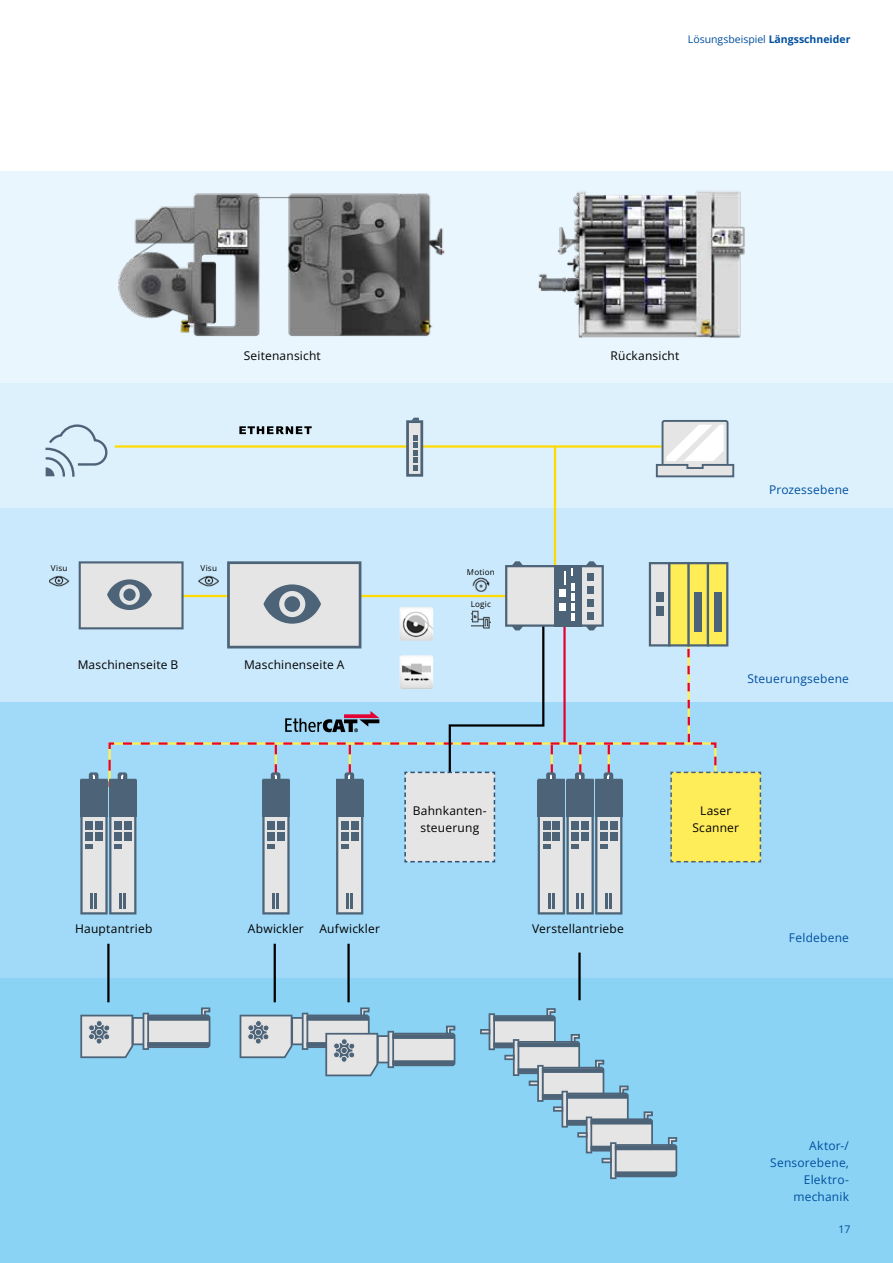
<style>
.page{position:relative;width:893px;height:1263px;background:#fff}
.page>*{position:absolute;margin:0;border:0;box-sizing:border-box;transform-origin:0 0}
.t1{font:12px/17px "Open Sans";letter-spacing:.015em;color:#000;text-align:center}
.t2{font:12px/17px "Open Sans";letter-spacing:.015em;color:#004f9f;text-align:right}
.t3{font:10.5px "Open Sans";color:#004f9f}
.t4{font:8.1px "Open Sans";letter-spacing:.025em;color:#000}
.s1{font-weight:700}
</style>
<div class="page">
<div style="left:0;top:978px;width:893px;height:285px;background:#8ad3f5"></div>
<div style="left:0;top:702px;width:893px;height:276px;background:#a1daf8"></div>
<div style="left:0;top:508px;width:893px;height:194px;background:#cbe9fc"></div>
<div style="left:0;top:383px;width:893px;height:125px;background:#ddf1fd"></div>
<div style="left:0;top:171px;width:893px;height:212px;background:#eaf6fe"></div>
<img style="left:118px;top:193px;width:327px;height:143px">
<img style="left:538px;top:190px;width:207px;height:148px">
<hr style="left:115px;top:445px;width:577px;height:3px;background:#ffda00">
<hr style="left:554px;top:446px;width:2px;height:149px;background:#ffda00">
<hr style="left:107px;top:944px;width:3px;height:58px;background:#000">
<hr style="left:274px;top:944px;width:2px;height:58px;background:#000">
<hr style="left:578px;top:952px;width:3px;height:48px;background:#000">
<svg style="left:239px;top:426px;width:73px;height:8px"></svg>
<svg style="left:655px;top:420px;width:80px;height:58px;background:#d6dbdf"></svg>
<svg style="left:45px;top:424px;width:63px;height:53px"></svg>
<svg style="left:406px;top:418px;width:17px;height:59px"></svg>
<img style="left:49px;top:575px;width:20px;height:12px">
<div style="left:148px;top:1015px;width:62px;height:32px;background:#e5e5e5;border-radius:2px"></div>
<div style="left:147px;top:1014px;width:63px;height:34px;border:2px solid #4d6378;border-radius:2px"></div>
<svg style="left:80px;top:1013px;width:69px;height:45px;background:#b7c4cd"></svg>
<svg style="left:200px;top:1007px;width:11px;height:10px"></svg>
<div style="left:147px;top:1016px;width:62px;height:5px;background:#4d6378"></div>
<div style="left:147px;top:1042px;width:62px;height:5px;background:#4d6378"></div>
<div style="left:307px;top:1015px;width:62px;height:32px;background:#e5e5e5;border-radius:2px"></div>
<div style="left:306px;top:1014px;width:64px;height:34px;border:2px solid #4d6378;border-radius:2px"></div>
<svg style="left:240px;top:1013px;width:68px;height:45px;background:#b8c5cd"></svg>
<svg style="left:359px;top:1007px;width:11px;height:10px"></svg>
<div style="left:307px;top:1016px;width:62px;height:5px;background:#4d6378"></div>
<div style="left:307px;top:1042px;width:62px;height:5px;background:#4d6378"></div>
<div style="left:393px;top:1033px;width:62px;height:32px;background:#e5e5e5;border-radius:2px"></div>
<div style="left:392px;top:1033px;width:63px;height:33px;border:2px solid #4d6378;border-radius:2px"></div>
<svg style="left:325px;top:1031px;width:69px;height:45px"></svg>
<svg style="left:445px;top:1025px;width:11px;height:10px"></svg>
<div style="left:392px;top:1034px;width:62px;height:5px;background:#4d6378"></div>
<div style="left:392px;top:1060px;width:62px;height:5px;background:#4d6378"></div>
<div style="left:494px;top:1016px;width:61px;height:31px;background:#e5e5e5;border-radius:2px"></div>
<div style="left:493px;top:1015px;width:63px;height:33px;border:2px solid #4d6378;border-radius:2px"></div>
<svg style="left:480px;top:1013px;width:15px;height:37px"></svg>
<svg style="left:545px;top:1008px;width:11px;height:10px"></svg>
<hr style="left:493px;top:1017px;width:62px;height:4px;background:#4d6378">
<div style="left:493px;top:1042px;width:62px;height:5px;background:#4d6378"></div>
<div style="left:518px;top:1042px;width:61px;height:31px;background:#e5e5e5;border-radius:2px"></div>
<div style="left:517px;top:1041px;width:63px;height:33px;border:2px solid #4d6378;border-radius:2px"></div>
<svg style="left:504px;top:1039px;width:15px;height:37px"></svg>
<svg style="left:570px;top:1034px;width:10px;height:9px"></svg>
<div style="left:518px;top:1042px;width:61px;height:5px;background:#4d6378"></div>
<div style="left:518px;top:1068px;width:61px;height:5px;background:#4d6378"></div>
<div style="left:542px;top:1068px;width:61px;height:31px;background:#e5e5e5;border-radius:2px"></div>
<div style="left:542px;top:1067px;width:62px;height:33px;border:2px solid #4d6378;border-radius:2px"></div>
<svg style="left:529px;top:1065px;width:15px;height:37px"></svg>
<svg style="left:594px;top:1059px;width:11px;height:10px"></svg>
<div style="left:542px;top:1068px;width:61px;height:5px;background:#4d6378"></div>
<div style="left:542px;top:1094px;width:61px;height:5px;background:#4d6378"></div>
<div style="left:567px;top:1093px;width:61px;height:32px;background:#e5e5e5;border-radius:2px"></div>
<div style="left:566px;top:1092px;width:63px;height:34px;border:2px solid #4d6378;border-radius:2px"></div>
<svg style="left:553px;top:1091px;width:15px;height:36px"></svg>
<svg style="left:618px;top:1085px;width:11px;height:10px"></svg>
<div style="left:566px;top:1094px;width:62px;height:5px;background:#4d6378"></div>
<hr style="left:566px;top:1120px;width:62px;height:4px;background:#4d6378">
<div style="left:591px;top:1119px;width:61px;height:32px;background:#e5e5e5;border-radius:2px"></div>
<div style="left:590px;top:1118px;width:63px;height:33px;border:2px solid #4d6378;border-radius:2px"></div>
<svg style="left:577px;top:1116px;width:15px;height:37px"></svg>
<svg style="left:643px;top:1111px;width:10px;height:10px"></svg>
<hr style="left:590px;top:1120px;width:62px;height:4px;background:#4d6378">
<hr style="left:590px;top:1146px;width:62px;height:4px;background:#4d6378">
<div style="left:615px;top:1145px;width:61px;height:31px;background:#e5e5e5;border-radius:2px"></div>
<div style="left:614px;top:1144px;width:63px;height:33px;border:2px solid #4d6378;border-radius:2px"></div>
<svg style="left:602px;top:1142px;width:14px;height:37px"></svg>
<svg style="left:667px;top:1137px;width:11px;height:10px"></svg>
<div style="left:615px;top:1145px;width:61px;height:5px;background:#4d6378"></div>
<div style="left:615px;top:1171px;width:61px;height:5px;background:#4d6378"></div>
<hr style="left:347px;top:944px;width:3px;height:58px;background:#000">
<hr style="left:0;top:510px;width:1px;height:753px;background:#00203e">
<svg style="left:79px;top:561px;width:683px;height:353px"></svg>
<p class="t3" style="left:688px;top:32px;width:164px">Lösungsbeispiel <span class="s1">Längsschneider</span></p>
<p class="t1" style="left:244px;top:347px;width:79px">Seitenansicht</p>
<p class="t1" style="left:611px;top:347px;width:70px">Rückansicht</p>
<p class="t4" style="left:51px;top:562px;width:18px">Visu</p>
<p class="t4" style="left:201px;top:562px;width:18px">Visu</p>
<p class="t4" style="left:467px;top:567px;width:29px">Motion</p>
<p class="t4" style="left:471px;top:598px;width:22px">Logic</p>
<p class="t1" style="left:78px;top:656px;width:102px">Maschinenseite B</p>
<p class="t1" style="left:244px;top:656px;width:102px">Maschinenseite A</p>
<p class="t2" style="left:769px;top:481px;width:81px">Prozessebene</p>
<p class="t2" style="left:747px;top:670px;width:103px">Steuerungsebene</p>
<p class="t1" style="left:413px;top:802px;width:75px">Bahnkanten&shy;steuerung</p>
<p class="t1" style="left:692px;top:802px;width:48px">Laser<br>Scanner</p>
<p class="t1" style="left:75px;top:920px;width:79px">Hauptantrieb</p>
<p class="t1" style="left:248px;top:920px;width:58px">Abwickler</p>
<p class="t1" style="left:319px;top:920px;width:62px">Aufwickler</p>
<p class="t1" style="left:532px;top:920px;width:93px">Verstellantriebe</p>
<p class="t2" style="left:789px;top:928px;width:62px">Feldebene</p>
<p class="t2" style="left:770px;top:1137px;width:80px">Aktor-/<br>Sensorebene,<br>Elektro&shy;mechanik</p>
<p class="t3" style="left:838px;top:1222px;width:14px">17</p>
</div>
